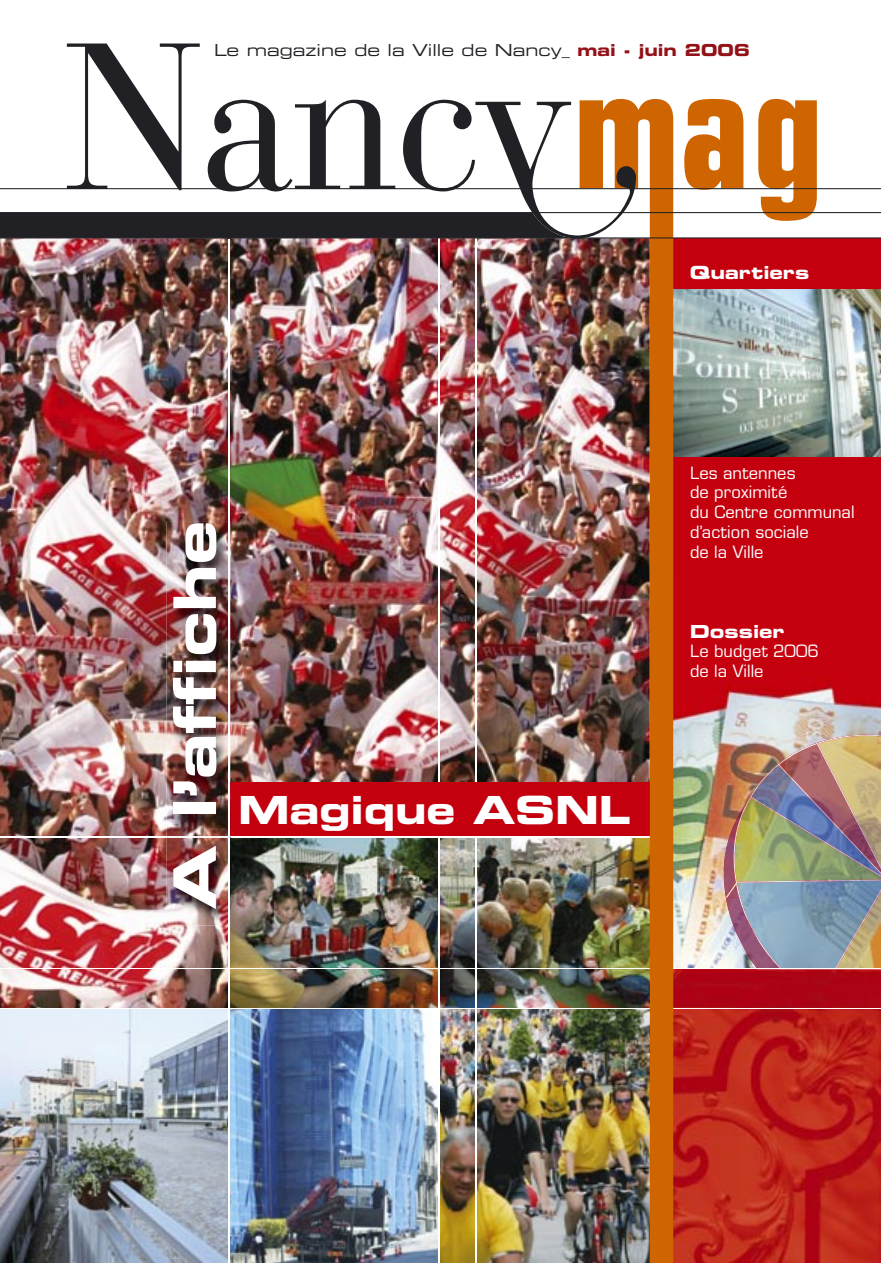
<style>
.page{position:relative;width:881px;height:1263px;background:#fff}
.page>*{position:absolute;margin:0;border:0;box-sizing:border-box;transform-origin:0 0}
.t1{font:58.65px "Eurostile Bold Extended Two";letter-spacing:-.005em;color:#fff}
.t2{font:38.7px "Eurostile Bold Extended Two";letter-spacing:-.005em;color:#fff}
.t3{font:18px "Eurostile Bold Extended Two";letter-spacing:.005em;color:#fff}
.t4{font:16.5px/19.8px "Eurostile";color:#fff}
.t5{font:16.5px "Eurostile Extended Two";color:#212125}
.s1{font-family:"Eurostile Bold Extended Two";color:#931117}
</style>
<div class="page">
<img style="left:0;top:239px;width:880px;height:1024px">
<img style="left:230px;top:838px;width:208px;height:170px">
<img style="left:439px;top:1009px;width:140px;height:254px">
<img style="left:439px;top:838px;width:140px;height:170px">
<div style="left:668px;top:238px;width:212px;height:730px;background:#c4000f"></div>
<img style="left:673px;top:579px;width:207px;height:194px">
<img style="left:673px;top:773px;width:76px;height:195px">
<img style="left:0;top:1009px;width:438px;height:254px">
<hr style="left:0;top:836px;width:655px;height:2px;background:#fff">
<img style="left:725px;top:898px;width:9px;height:70px">
<img style="left:720px;top:812px;width:11px;height:86px">
<img style="left:725px;top:883px;width:9px;height:15px">
<img style="left:817px;top:735px;width:63px;height:8px">
<img style="left:782px;top:969px;width:52px;height:1px">
<img style="left:734px;top:883px;width:146px;height:85px">
<svg style="left:756px;top:969px;width:26px;height:1px"></svg>
<img style="left:731px;top:796px;width:149px;height:87px">
<img style="left:749px;top:764px;width:131px;height:113px">
<img style="left:777px;top:743px;width:103px;height:131px">
<hr style="left:438px;top:237px;width:1px;height:1026px;background:#fff">
<hr style="left:475px;top:237px;width:1px;height:1026px;background:#fff">
<img style="left:673px;top:289px;width:207px;height:168px">
<div style="left:230px;top:782px;width:422px;height:54px;background:#c4000f"></div>
<img style="left:167px;top:522px;width:62px;height:403px">
<img style="left:167px;top:836px;width:62px;height:2px">
<img style="left:230px;top:782px;width:1px;height:54px">
<hr style="left:229px;top:240px;width:1px;height:1023px;background:#fff">
<hr style="left:0;top:1008px;width:880px;height:1px;background:#fff">
<hr style="left:0;top:968px;width:880px;height:1px;background:#fff">
<img style="left:579px;top:239px;width:94px;height:1024px">
<svg style="left:0;top:44px;width:880px;height:195px"></svg>
<p class="t5" style="left:214px;top:38px;width:537px">Le magazine de la Ville de Nancy_ <span class="s1">mai - juin 2006</span></p>
<p class="t3" style="left:689px;top:260px;width:121px">Quartiers</p>
<h1 class="t1" style="left:153px;top:909px;width:390px;rotate:-90deg">A l’affiche</h1>
<h2 class="t2" style="left:238px;top:783px;width:393px">Magique ASNL</h2>
<p class="t4" style="left:689px;top:463px;width:166px">Les antennes<br>de proximité<br>du Centre communal d’action sociale<br>de la Ville</p>
<p class="t3" style="left:689px;top:618px;width:96px">Dossier</p>
<p class="t4" style="left:689px;top:642px;width:130px">Le budget 2006 de la Ville</p>
</div>
